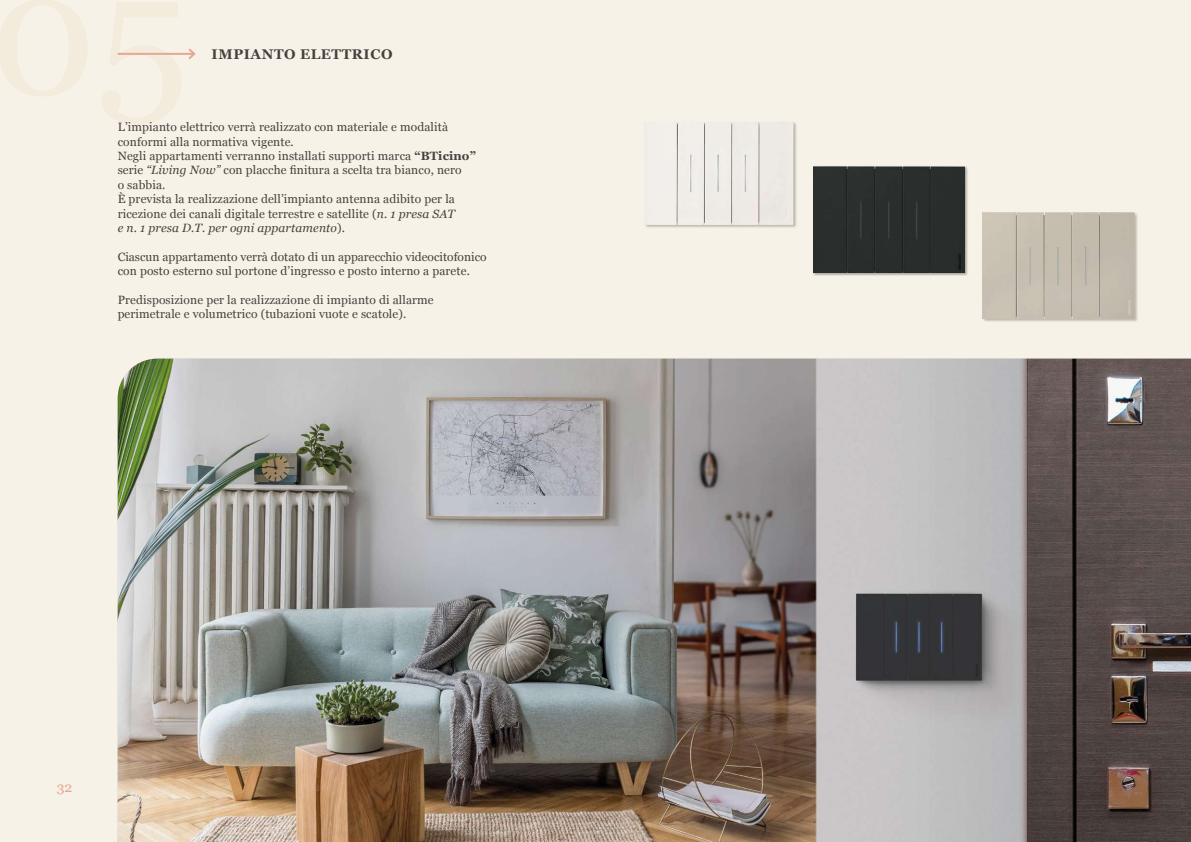
<style>
.page{position:relative;width:1191px;height:842px;background:#f7f2e7}
.page>*{position:absolute;margin:0;border:0;box-sizing:border-box;transform-origin:0 0}
.t1{font:700 14px "Georgia";letter-spacing:.04em;color:#484040}
.t2{font:14px "Georgia";color:#e6a694}
.t3{font:12px/14.4px "Georgia";letter-spacing:.01em;color:#484040}
.s1{font-weight:700}
.s2{font-style:italic}
</style>
<div class="page">
<img style="left:118px;top:359px;width:1073px;height:483px">
<hr style="left:118px;top:53px;width:76px;height:2px;background:#e6a694">
<svg style="left:186px;top:48px;width:10px;height:11px"></svg>
<div style="left:644px;top:121px;width:153px;height:107px;background:#cdc7bf"></div>
<div style="left:644px;top:122px;width:149px;height:103px;background:#f0ece8"></div>
<div style="left:812px;top:166px;width:156px;height:110px;background:#000;opacity:.35"></div>
<div style="left:813px;top:167px;width:151px;height:105px;background:#2a2e2d"></div>
<div style="left:982px;top:212px;width:156px;height:110px;background:#000;opacity:.25"></div>
<img style="left:982px;top:213px;width:152px;height:105px">
<p class="t1" style="left:212px;top:45px;width:182px">IMPIANTO ELETTRICO</p>
<p class="t3" style="left:118px;top:119px;width:360px">L’impianto elettrico verrà realizzato con materiale e modalità conformi alla normativa vigente.<br>Negli appartamenti verranno installati supporti marca <span class="s1">“BTicino” </span>serie <span class="s2">“Living Now”</span> con placche finitura a scelta tra bianco, nero<br>o sabbia.<br>È prevista la realizzazione dell’impianto antenna adibito per la ricezione dei canali digitale terrestre e satellite (<span class="s2">n. 1 presa SAT<br>e n. 1 presa D.T. per ogni appartamento</span>).</p>
<p class="t3" style="left:118px;top:249px;width:370px">Ciascun appartamento verrà dotato di un apparecchio videocitofonico con posto esterno sul portone d’ingresso e posto interno a parete.</p>
<p class="t3" style="left:118px;top:292px;width:317px">Predisposizione per la realizzazione di impianto di allarme perimetrale e volumetrico (tubazioni vuote e scatole).</p>
<p class="t2" style="left:57px;top:777px;width:17px">32</p>
</div>
